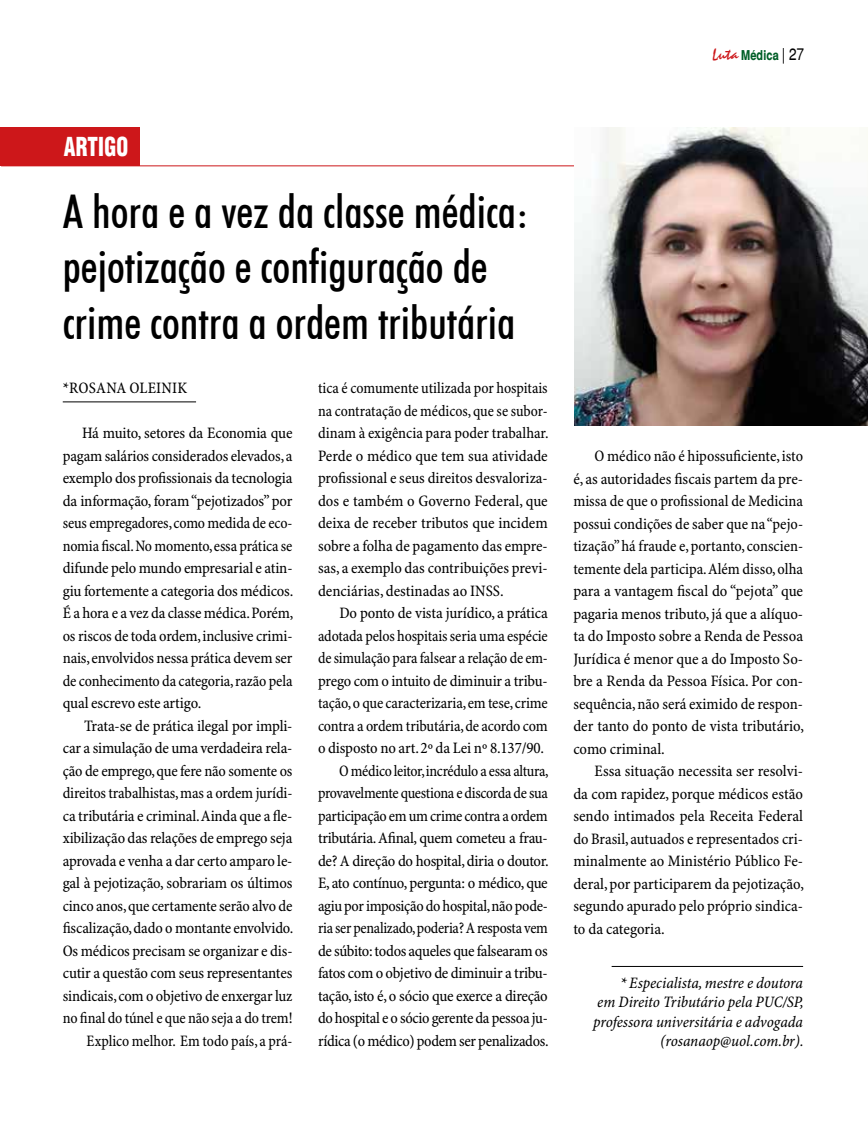
<style>
.page{position:relative;width:868px;height:1127px;background:#fff}
.page>*{position:absolute;margin:0;border:0;box-sizing:border-box;transform-origin:0 0}
.t1{font:500 condensed 46.5px/55.5px "Futura BT";color:#000}
.t2{font:25.5px "Switzerland Cond Black Plain";letter-spacing:.01em;color:#fff;scale:.83 1}
.t3{font:16.05px/22.5px "Minion Pro Cn Capt";letter-spacing:-.015em;color:#000;text-align:justify}
.t4{font:16.05px/22.5px "Minion Pro Cn Capt";letter-spacing:-.015em;color:#000;text-align:justify;scale:.95 1}
.t5{font:16.05px/19.5px "Minion Pro Cn It Capt";letter-spacing:-.005em;color:#000;text-align:right}
.t6{font:16.05px "Minion Pro Cn Capt";letter-spacing:.01em;color:#000}
.t7{font:700 13.5px "Switzerland Narrow";color:#005e27}
.s1{font-family:"Staccato 222 BT";font-weight:400;font-size:16.5px;color:#cd171a}
.s2{font-family:"Switzerland Narrow Plain";font-weight:400;font-size:16.5px;color:#000}
</style>
<div class="page">
<hr style="left:1px;top:165px;width:803px;height:1px;background:#cd171a">
<div style="left:0;top:128px;width:139px;height:38px;background:#cd171a"></div>
<hr style="left:611px;top:966px;width:192px;height:1px;background:#000">
<hr style="left:63px;top:401px;width:133px;height:1px;background:#000">
<img style="left:574px;top:128px;width:293px;height:297px">
<p class="t7" style="left:711px;top:47px;width:94px"><span class="s1">Luta</span> Médica <span class="s2">| 27</span></p>
<h2 class="t2" style="left:64px;top:131px;width:79px">ARTIGO</h2>
<h1 class="t1" style="left:63px;top:183px;width:467px">A hora e a vez da classe médica: pejotização e configuração de crime contra a ordem tributária</h1>
<p class="t6" style="left:63px;top:379px;width:126px">*ROSANA OLEINIK</p>
<p class="t3" style="left:63px;top:423px;width:232px;text-indent:19px">Há muito, setores da Economia que pagam salários considerados elevados, a exemplo dos profissionais da tecnologia da informação, foram “pejotizados” por seus empregadores, como medida de eco&shy;nomia fiscal. No momento, essa prática se difunde pelo mundo empresarial e atin&shy;giu fortemente a categoria dos médicos.<br>É a hora e a vez da classe médica. Porém, os riscos de toda ordem, inclusive crimi&shy;nais, envolvidos nessa prática devem ser de conhecimento da categoria, razão pela qual escrevo este artigo.</p>
<p class="t3" style="left:63px;top:715px;width:232px;text-align:right">Trata-se de prática ilegal por impli&shy;car a simulação de uma verdadeira rela&shy;ção de emprego, que fere não somente os direitos trabalhistas, mas a ordem jurídi&shy;ca tributária e criminal. Ainda que a fle&shy;xibilização das relações de emprego seja aprovada e venha a dar certo amparo le&shy;gal à pejotização, sobrariam os últimos cinco anos, que certamente serão alvo de fiscalização, dado o montante envolvido.<br>Os médicos precisam se organizar e dis&shy;cutir a questão com seus representantes sindicais, com o objetivo de enxergar luz no final do túnel e que não seja a do trem!<br>Explico melhor. Em todo país, a prá-</p>
<p class="t4" style="left:318px;top:378px;width:244px">tica é comumente utilizada por hospitais na contratação de médicos, que se subor&shy;dinam à exigência para poder trabalhar.<br>Perde o médico que tem sua atividade profissional e seus direitos desvaloriza&shy;dos e também o Governo Federal, que deixa de receber tributos que incidem sobre a folha de pagamento das empre&shy;sas, a exemplo das contribuições previ&shy;denciárias, destinadas ao INSS.</p>
<p class="t3" style="left:318px;top:603px;width:232px;text-align:right">Do ponto de vista jurídico, a prática adotada pelos hospitais seria uma espécie de simulação para falsear a relação de em&shy;prego com o intuito de diminuir a tribu&shy;tação, o que caracterizaria, em tese, crime contra a ordem tributária, de acordo com o disposto no art. 2º da Lei nº 8.137/90.<br>O médico leitor, incrédulo a essa altura, provavelmente questiona e discorda de sua participação em um crime contra a ordem tributária. Afinal, quem cometeu a frau&shy;de? A direção do hospital, diria o doutor.<br>E, ato contínuo, pergunta: o médico, que agiu por imposição do hospital, não pode&shy;ria ser penalizado, poderia? A resposta vem de súbito: todos aqueles que falsearam os fatos com o objetivo de diminuir a tribu&shy;tação, isto é, o sócio que exerce a direção do hospital e o sócio gerente da pessoa ju&shy;rídica (o médico) podem ser penalizados.</p>
<p class="t3" style="left:573px;top:445px;width:232px;text-indent:21px">O médico não é hipossuficiente, isto é, as autoridades fiscais partem da pre&shy;missa de que o profissional de Medicina possui condições de saber que na “pejo&shy;tização” há fraude e, portanto, conscien&shy;temente dela participa. Além disso, olha para a vantagem fiscal do “pejota” que pagaria menos tributo, já que a alíquo&shy;ta do Imposto sobre a Renda de Pessoa Jurídica é menor que a do Imposto So&shy;bre a Renda da Pessoa Física. Por con&shy;sequência, não será eximido de respon&shy;der tanto do ponto de vista tributário, como criminal.</p>
<p class="t3" style="left:573px;top:760px;width:232px;text-indent:21px">Essa situação necessita ser resolvi&shy;da com rapidez, porque médicos estão sendo intimados pela Receita Federal do Brasil, autuados e representados cri&shy;minalmente ao Ministério Público Fe&shy;deral, por participarem da pejotização, segundo apurado pelo próprio sindica&shy;to da categoria.</p>
<p class="t5" style="left:593px;top:973px;width:212px">* Especialista, mestre e doutora<br>em Direito Tributário pela PUC/SP, professora universitária e advogada (rosanaop@uol.com.br).</p>
</div>
